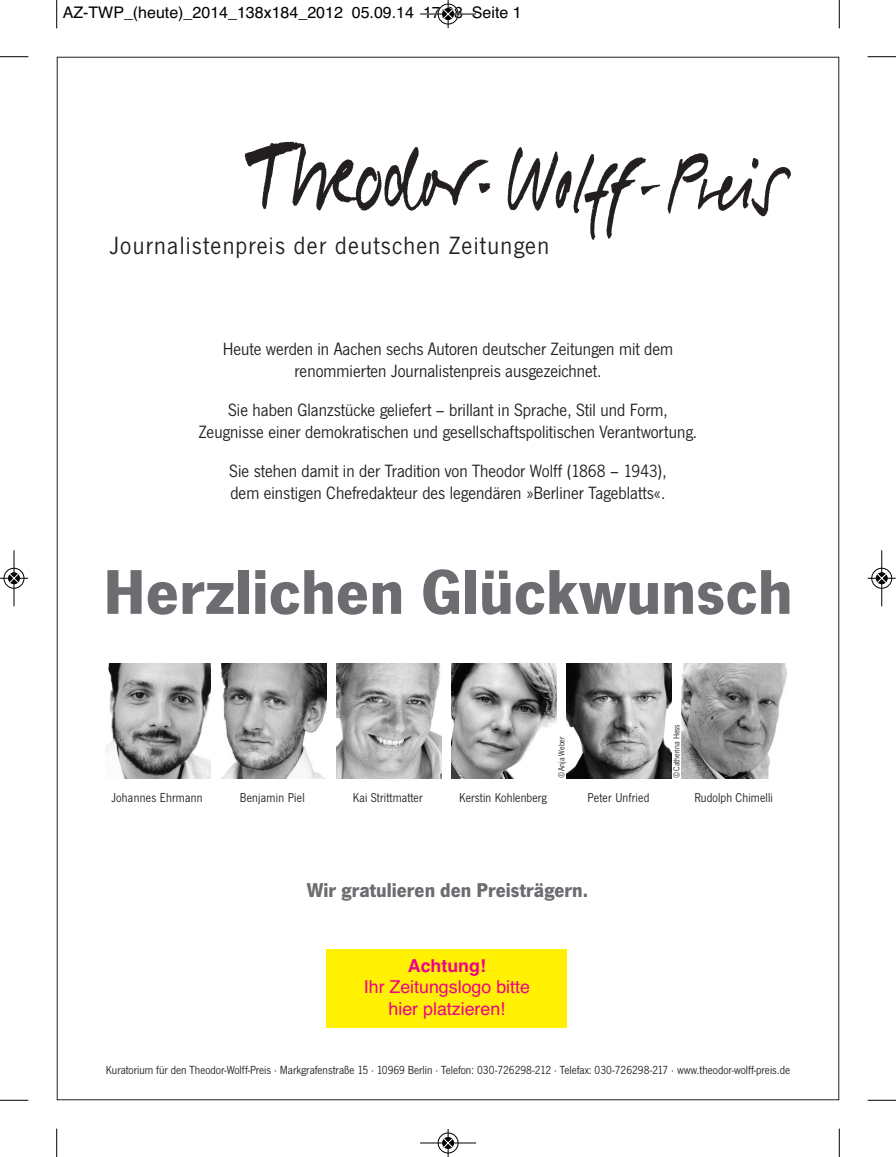
<style>
.page{position:relative;width:896px;height:1157px;background:#fff}
.page>*{position:absolute;margin:0;border:0;box-sizing:border-box;transform-origin:0 0}
.t1{font:700 65.6px "News Gothic T";color:#6c6d70}
.t2{font:25.8px "News Gothic T";letter-spacing:.05em;color:#231f20}
.t3{font:700 20.8px "News Gothic T";color:#6c6d70}
.t4{font:18.4px/22.2px "News Gothic T";color:#231f20;text-align:center}
.t5{font:17.8px/21.4px "Helvetica";color:#ed028c;text-align:center}
.t6{font:700 17.8px "Helvetica";color:#ed028c}
.t7{font:16px "Helvetica";color:#000}
.t8{font:13.4px "News Gothic T";letter-spacing:.01em;color:#231f20;scale:.93 1}
.t9{font:12.2px "News Gothic T";color:#231f20;scale:.96 1}
.t10{font:9px "News Gothic T";color:#231f20;scale:.93 1}
</style>
<div class="page">
<img style="left:244px;top:141px;width:547px;height:99px">
<div style="left:326px;top:948px;width:241px;height:79px;background:#fff101"></div>
<img style="left:105px;top:663px;width:105px;height:115px">
<img style="left:221px;top:663px;width:105px;height:115px">
<img style="left:336px;top:663px;width:105px;height:115px">
<img style="left:451px;top:663px;width:105px;height:115px">
<img style="left:567px;top:663px;width:104px;height:115px">
<img style="left:682px;top:663px;width:104px;height:115px">
<svg style="left:56px;top:0;width:1px;height:28px"></svg>
<svg style="left:0;top:56px;width:28px;height:1px"></svg>
<svg style="left:839px;top:0;width:1px;height:28px"></svg>
<svg style="left:867px;top:56px;width:29px;height:1px"></svg>
<svg style="left:56px;top:1128px;width:1px;height:29px"></svg>
<svg style="left:0;top:1099px;width:28px;height:2px"></svg>
<svg style="left:839px;top:1128px;width:1px;height:29px"></svg>
<svg style="left:867px;top:1099px;width:29px;height:2px"></svg>
<div style="left:437px;top:3px;width:22px;height:22px;border:1px solid #fff;border-radius:50%"></div>
<hr style="left:420px;top:14px;width:56px;height:1px;background:#000">
<div style="left:438px;top:4px;width:20px;height:20px;border:1px solid #000;border-radius:50%"></div>
<svg style="left:443px;top:0;width:10px;height:28px"></svg>
<div style="left:437px;top:1132px;width:22px;height:21px;border:1px solid #fff;border-radius:50%"></div>
<hr style="left:420px;top:1142px;width:56px;height:1px;background:#000">
<div style="left:438px;top:1132px;width:20px;height:21px;border:1px solid #000;border-radius:50%"></div>
<svg style="left:443px;top:1129px;width:10px;height:28px"></svg>
<div style="left:3px;top:567px;width:22px;height:22px;border:1px solid #fff;border-radius:50%"></div>
<hr style="left:14px;top:550px;width:1px;height:56px;background:#000">
<div style="left:4px;top:568px;width:20px;height:20px;border:1px solid #000;border-radius:50%"></div>
<svg style="left:0;top:573px;width:28px;height:10px"></svg>
<div style="left:871px;top:567px;width:21px;height:22px;border:1px solid #fff;border-radius:50%"></div>
<hr style="left:881px;top:550px;width:1px;height:56px;background:#000">
<div style="left:871px;top:568px;width:21px;height:20px;border:1px solid #000;border-radius:50%"></div>
<svg style="left:868px;top:573px;width:28px;height:10px"></svg>
<p class="t7" style="left:63px;top:3px;width:460px">AZ-TWP_(heute)_2014_138x184_2012 05.09.14 17:08 Seite 1</p>
<h2 class="t2" style="left:110px;top:230px;width:441px">Journalistenpreis der deutschen Zeitungen</h2>
<p class="t4" style="left:223px;top:337px;width:452px">Heute werden in Aachen sechs Autoren deutscher Zeitungen mit dem renommierten Journalistenpreis ausgezeichnet.</p>
<p class="t4" style="left:199px;top:398px;width:500px">Sie haben Glanzstücke geliefert – brillant in Sprache, Stil und Form,<br>Zeugnisse einer demokratischen und gesellschaftspolitischen Verantwortung.</p>
<p class="t4" style="left:229px;top:460px;width:439px;text-align:left">Sie stehen damit in der Tradition von Theodor Wolff (1868 – 1943), dem einstigen Chefredakteur des legendären »Berliner Tageblatts«.</p>
<h1 class="t1" style="left:103px;top:553px;width:691px">Herzlichen Glückwunsch</h1>
<p class="t10" style="left:556px;top:778px;width:46px;rotate:-90deg">©Anja Weber</p>
<p class="t10" style="left:671px;top:778px;width:59px;rotate:-90deg">©Catherina Hess</p>
<p class="t8" style="left:111px;top:789px;width:100px">Johannes Ehrmann</p>
<p class="t8" style="left:240px;top:789px;width:71px">Benjamin Piel</p>
<p class="t8" style="left:353px;top:789px;width:77px">Kai Strittmatter</p>
<p class="t8" style="left:459px;top:789px;width:96px">Kerstin Kohlenberg</p>
<p class="t8" style="left:587px;top:789px;width:68px">Peter Unfried</p>
<p class="t8" style="left:694px;top:789px;width:86px">Rudolph Chimelli</p>
<p class="t3" style="left:307px;top:878px;width:283px">Wir gratulieren den Preisträgern.</p>
<p class="t6" style="left:408px;top:955px;width:80px">Achtung!</p>
<p class="t5" style="left:364px;top:976px;width:168px">Ihr Zeitungslogo bitte hier platzieren!</p>
<p class="t9" style="left:106px;top:1062px;width:714px">Kuratorium für den Theodor-Wolff-Preis · Markgrafenstraße 15 · 10969 Berlin · Telefon: 030-726298-212 · Telefax: 030-726298-217 · www.theodor-wolff-preis.de</p>
</div>
